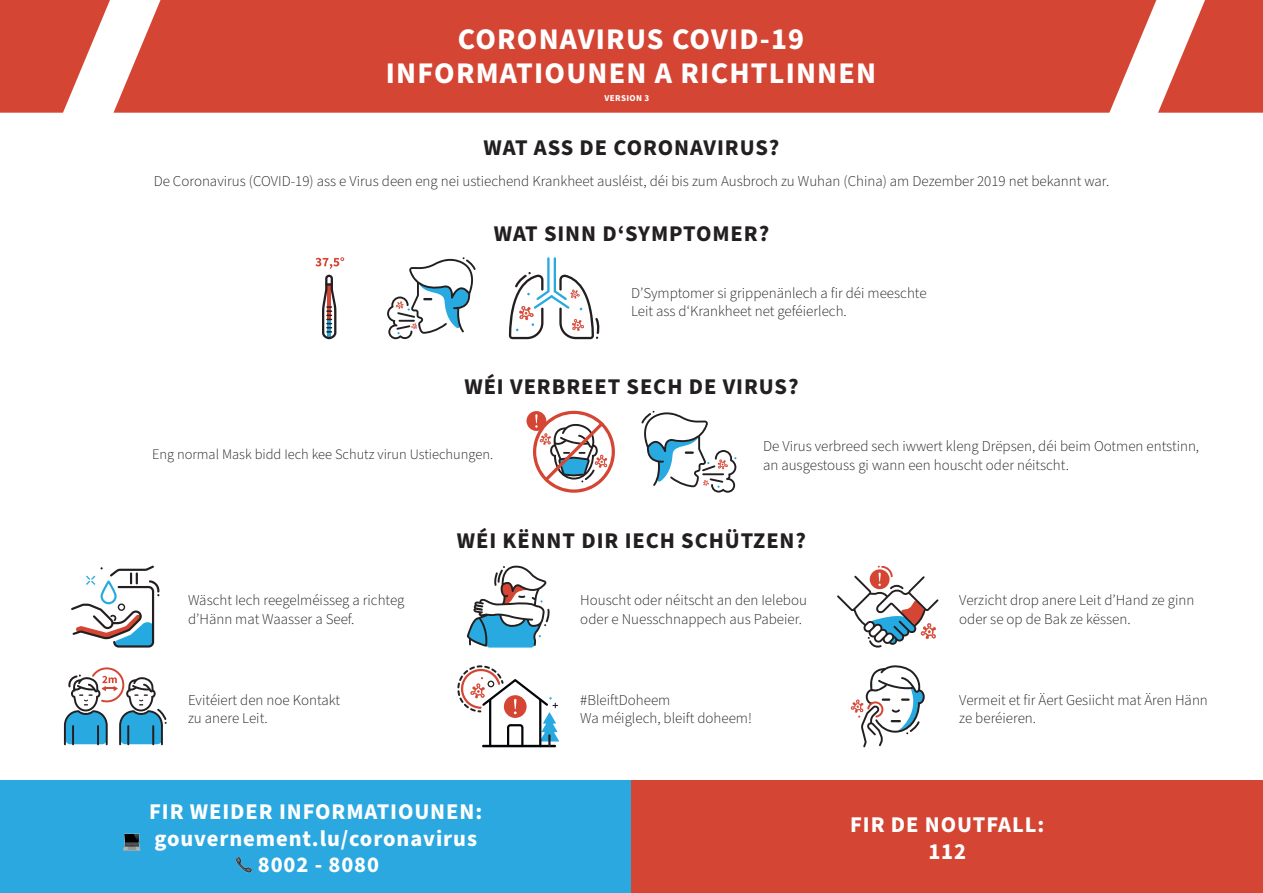
<style>
.page{position:relative;width:1263px;height:893px;background:#fff}
.page>*{position:absolute;margin:0;border:0;box-sizing:border-box;transform-origin:0 0}
.t1{font:700 30px "Source Sans Pro";letter-spacing:.04em;color:#fff}
.t2{font:700 22.5px "Source Sans Pro";letter-spacing:.04em;color:#231f20}
.t3{font:700 22.5px "Source Sans Pro";letter-spacing:.04em;color:#fff}
.t4{font:300 15px/18.8px "Source Sans Pro";color:#231f20}
.t5{font:300 14.48px "Source Sans Pro";color:#231f20}
.t6{font:700 9px "Source Sans Pro";letter-spacing:.04em;color:#fff}
</style>
<div class="page">
<svg style="left:0;top:0;width:110px;height:113px"></svg>
<svg style="left:1158px;top:0;width:105px;height:113px"></svg>
<div style="left:113px;top:0;width:1043px;height:113px;background:#d54534"></div>
<div style="left:0;top:780px;width:631px;height:113px;background:#2ba8e0"></div>
<div style="left:631px;top:780px;width:632px;height:113px;background:#d54534"></div>
<svg style="left:322px;top:275px;width:14px;height:64px"></svg>
<svg style="left:315px;top:257px;width:29px;height:12px"></svg>
<svg style="left:387px;top:257px;width:89px;height:82px"></svg>
<svg style="left:509px;top:257px;width:90px;height:82px"></svg>
<svg style="left:641px;top:411px;width:95px;height:82px"></svg>
<svg style="left:526px;top:411px;width:89px;height:82px"></svg>
<svg style="left:71px;top:566px;width:88px;height:82px"></svg>
<svg style="left:467px;top:566px;width:83px;height:82px"></svg>
<svg style="left:837px;top:566px;width:101px;height:82px"></svg>
<svg style="left:64px;top:667px;width:103px;height:78px"></svg>
<svg style="left:851px;top:665px;width:74px;height:82px"></svg>
<svg style="left:457px;top:665px;width:102px;height:82px"></svg>
<img style="left:123px;top:833px;width:18px;height:18px">
<img style="left:236px;top:857px;width:16px;height:16px">
<p class="t1" style="left:458px;top:19px;width:348px">CORONAVIRUS COVID-19</p>
<p class="t1" style="left:386px;top:53px;width:492px">INFORMATIOUNEN A RICHTLINNEN</p>
<p class="t6" style="left:604px;top:92px;width:46px">VERSION 3</p>
<p class="t2" style="left:484px;top:132px;width:297px">WAT ASS DE CORONAVIRUS?</p>
<p class="t4" style="left:154px;top:172px;width:957px">De Coronavirus (COVID-19) ass e Virus deen eng nei ustiechend Krankheet ausléist, déi bis zum Ausbroch zu Wuhan (China) am Dezember 2019 net bekannt war.</p>
<p class="t2" style="left:494px;top:218px;width:277px">WAT SINN D‘SYMPTOMER?</p>
<p class="t4" style="left:631px;top:284px;width:297px">D’Symptomer si grippenänlech a fir déi meeschte</p>
<p class="t4" style="left:631px;top:302px;width:217px">Leit ass d‘Krankheet net geféierlech.</p>
<p class="t2" style="left:464px;top:371px;width:336px">WÉI VERBREET SECH DE VIRUS?</p>
<p class="t5" style="left:152px;top:445px;width:343px">Eng normal Mask bidd Iech kee Schutz virun Ustiechungen.</p>
<p class="t4" style="left:763px;top:437px;width:438px">De Virus verbreed sech iwwert kleng Drëpsen, déi beim Ootmen entstinn,</p>
<p class="t4" style="left:763px;top:456px;width:307px">an ausgestouss gi wann een houscht oder néitscht.</p>
<p class="t2" style="left:457px;top:525px;width:351px">WÉI KËNNT DIR IECH SCHÜTZEN?</p>
<p class="t4" style="left:188px;top:591px;width:218px">Wäscht Iech reegelméisseg a richteg d’Hänn mat Waasser a Seef.</p>
<p class="t4" style="left:959px;top:591px;width:237px">Verzicht drop anere Leit d’Hand ze ginn</p>
<p class="t4" style="left:580px;top:591px;width:228px">Houscht oder néitscht an den Ielebou oder e Nuesschnappech aus Pabeier.</p>
<p class="t4" style="left:959px;top:610px;width:173px">oder se op de Bak ze këssen.</p>
<p class="t4" style="left:188px;top:691px;width:154px">Evitéiert den noe Kontakt</p>
<p class="t4" style="left:188px;top:709px;width:81px">zu anere Leit.</p>
<p class="t3" style="left:149px;top:796px;width:335px">FIR WEIDER INFORMATIOUNEN:</p>
<p class="t3" style="left:154px;top:823px;width:324px">gouvernement.lu/coronavirus</p>
<p class="t3" style="left:258px;top:849px;width:123px">8002 - 8080</p>
<p class="t4" style="left:580px;top:691px;width:92px">#BleiftDoheem</p>
<p class="t4" style="left:580px;top:709px;width:173px">Wa méiglech, bleift doheem!</p>
<p class="t4" style="left:959px;top:691px;width:250px">Vermeit et fir Äert Gesiicht mat Ären Hänn</p>
<p class="t4" style="left:959px;top:709px;width:78px">ze beréieren.</p>
<p class="t3" style="left:850px;top:810px;width:196px">FIR DE NOUTFALL:</p>
<p class="t3" style="left:928px;top:836px;width:39px">112</p>
</div>
